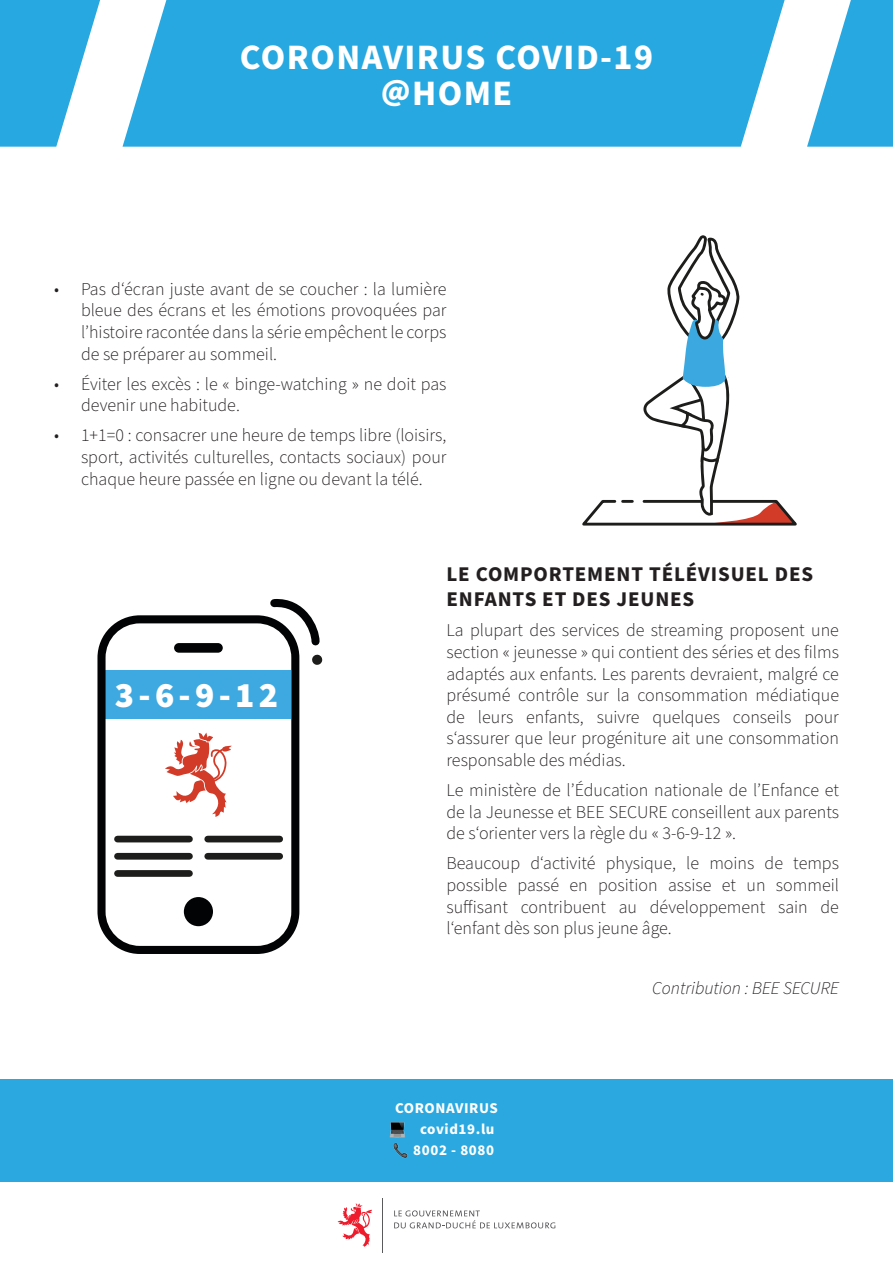
<style>
.page{position:relative;width:893px;height:1263px;background:#fff}
.page>*{position:absolute;margin:0;border:0;box-sizing:border-box;transform-origin:0 0}
.t1{font:700 35.85px "Source Sans Pro";letter-spacing:.04em;color:#fff}
.t2{font:900 35.85px "Source Sans Pro";color:#fff}
.Sous-Titre{font:700 21px/25.2px "Source Sans Pro";letter-spacing:.04em;color:#231f20}
.Texte{font:300 18px/21.6px "Source Sans Pro";color:#231f20;text-align:justify}
.contribution{font:italic 300 18px "Source Sans Pro";color:#231f20}
.t3{font:700 15px "Source Sans Pro";letter-spacing:.04em;color:#fff}
</style>
<div class="page">
<svg style="left:0;top:0;width:100px;height:147px"></svg>
<svg style="left:807px;top:0;width:86px;height:147px"></svg>
<svg style="left:123px;top:0;width:662px;height:147px;background:#35ade2"></svg>
<svg style="left:270px;top:599px;width:53px;height:66px"></svg>
<svg style="left:97px;top:615px;width:202px;height:339px"></svg>
<div style="left:184px;top:897px;width:29px;height:29px;background:#020304;border-radius:50%"></div>
<div style="left:174px;top:643px;width:49px;height:10px;background:#020304;border-radius:5px"></div>
<svg style="left:165px;top:732px;width:67px;height:85px"></svg>
<svg style="left:582px;top:235px;width:215px;height:290px"></svg>
<svg style="left:394px;top:1210px;width:161px;height:18px"></svg>
<svg style="left:338px;top:1203px;width:34px;height:44px"></svg>
<hr style="left:382px;top:1198px;width:1px;height:54px;background:#5a5a5d">
<div style="left:0;top:1079px;width:893px;height:102px;background:#2ba8e0"></div>
<img style="left:393px;top:1142px;width:15px;height:17px">
<img style="left:389px;top:1122px;width:16px;height:16px">
<p class="t1" style="left:240px;top:33px;width:415px">CORONAVIRUS COVID-19</p>
<p class="t1" style="left:381px;top:69px;width:133px">@HOME</p>
<p class="Texte" style="left:81px;top:279px;width:367px;text-indent:-27px">• Pas d‘écran juste avant de se coucher : la lumière bleue des écrans et les émotions provoquées par l’histoire racontée dans la série empêchent le corps de se préparer au sommeil.</p>
<p class="Texte" style="left:81px;top:374px;width:367px;text-indent:-27px">• Éviter les excès : le « binge-watching » ne doit pas devenir une habitude.</p>
<p class="Texte" style="left:81px;top:425px;width:367px;text-indent:-27px">• 1+1=0 : consacrer une heure de temps libre (loisirs, sport, activités culturelles, contacts sociaux) pour chaque heure passée en ligne ou devant la télé.</p>
<p class="t2" style="left:115px;top:670px;width:165px">3-6-9-12</p>
<p class="Sous-Titre" style="left:446px;top:562px;width:368px">LE COMPORTEMENT TÉLÉVISUEL DES<br>ENFANTS ET DES JEUNES</p>
<p class="Texte" style="left:446px;top:620px;width:394px">La plupart des services de streaming proposent une section « jeunesse » qui contient des séries et des films adaptés aux enfants. Les parents devraient, malgré ce présumé contrôle sur la consommation médiatique de leurs enfants, suivre quelques conseils pour s‘assurer que leur progéniture ait une consommation responsable des médias.</p>
<p class="Texte" style="left:446px;top:780px;width:394px">Le ministère de l’Éducation nationale de l’Enfance et de la Jeunesse et BEE SECURE conseillent aux parents de s‘orienter vers la règle du « 3-6-9-12 ».</p>
<p class="Texte" style="left:446px;top:853px;width:394px">Beaucoup d‘activité physique, le moins de temps possible passé en position assise et un sommeil suffisant contribuent au développement sain de l‘enfant dès son plus jeune âge.</p>
<p class="t3" style="left:395px;top:1097px;width:104px">CORONAVIRUS</p>
<p class="t3" style="left:420px;top:1118px;width:76px">covid19.lu</p>
<p class="t3" style="left:413px;top:1139px;width:82px">8002 - 8080</p>
<p class="contribution" style="left:652px;top:976px;width:188px">Contribution : BEE SECURE</p>
</div>
